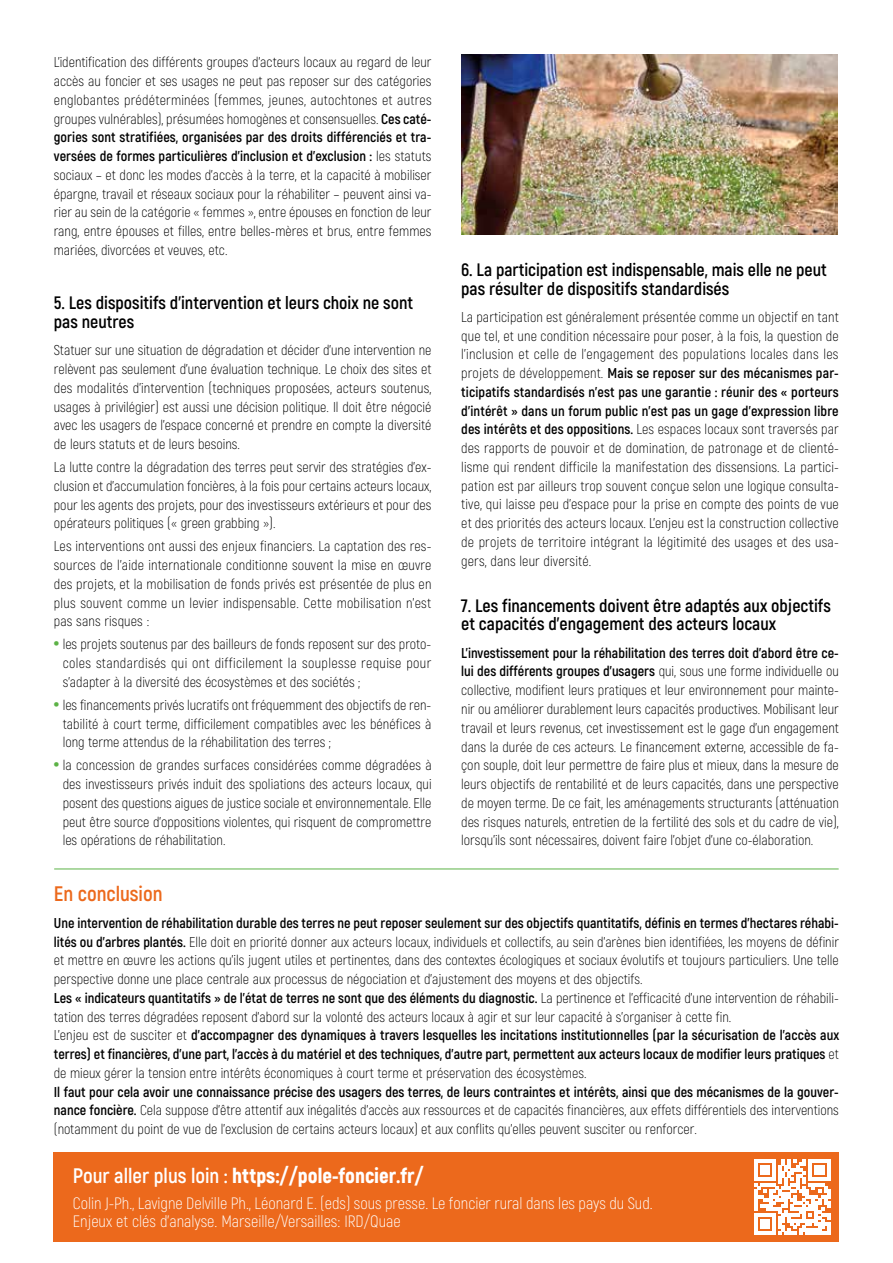
<style>
.page{position:relative;width:893px;height:1263px;background:#fff}
.page>*{position:absolute;margin:0;border:0;box-sizing:border-box;transform-origin:0 0}
.t1{font:900 21px "Akrobat";color:#fff}
.t2{font:700 21px "Akrobat";color:#ec691c}
.t3{font:700 18px/18.8px "Akrobat";color:#000}
.t4{font:300 16.5px/18px "Akrobat";color:#fff}
.t5{font:300 14.25px/18.8px "Akrobat";color:#000;text-align:justify}
.s1{font-weight:700}
.s2{font-weight:900;font-size:22.5px;color:#5cb246}
</style>
<div class="page">
<div style="left:54px;top:1152px;width:785px;height:90px;background:#ec691c"></div>
<img style="left:461px;top:54px;width:377px;height:181px">
<svg style="left:755px;top:1159px;width:75px;height:76px"></svg>
<hr style="left:54px;top:869px;width:785px;height:1px;background:#5cb246">
<p class="t5" style="left:54px;top:53px;width:379px">L’identification des différents groupes d’acteurs locaux au regard de leur accès au foncier et ses usages ne peut pas reposer sur des catégories englobantes prédéterminées (femmes, jeunes, autochtones et autres groupes vulnérables), présumées homogènes et consensuelles. <span class="s1">Ces caté&shy;gories sont stratifiées, organisées par des droits différenciés et tra&shy;versées de formes particulières d’inclusion et d’exclusion :</span> les statuts sociaux – et donc les modes d’accès à la terre, et la capacité à mobiliser épargne, travail et réseaux sociaux pour la réhabiliter – peuvent ainsi va&shy;rier au sein de la catégorie « femmes », entre épouses en fonction de leur rang, entre épouses et filles, entre belles-mères et brus, entre femmes mariées, divorcées et veuves, etc.</p>
<p class="t3" style="left:54px;top:294px;width:361px">5. Les dispositifs d’intervention et leurs choix ne sont pas neutres</p>
<p class="t5" style="left:54px;top:341px;width:379px">Statuer sur une situation de dégradation et décider d’une intervention ne relèvent pas seulement d’une évaluation technique. Le choix des sites et des modalités d’intervention (techniques proposées, acteurs soutenus, usages à privilégier) est aussi une décision politique. Il doit être négocié avec les usagers de l’espace concerné et prendre en compte la diversité de leurs statuts et de leurs besoins.</p>
<p class="t5" style="left:54px;top:458px;width:379px">La lutte contre la dégradation des terres peut servir des stratégies d’ex&shy;clusion et d’accumulation foncières, à la fois pour certains acteurs locaux, pour les agents des projets, pour des investisseurs extérieurs et pour des opérateurs politiques (« green grabbing »).</p>
<p class="t5" style="left:54px;top:537px;width:379px">Les interventions ont aussi des enjeux financiers. La captation des res&shy;sources de l’aide internationale conditionne souvent la mise en œuvre des projets, et la mobilisation de fonds privés est présentée de plus en plus souvent comme un levier indispensable. Cette mobilisation n’est pas sans risques :</p>
<p class="t5" style="left:63px;top:635px;width:370px;text-indent:-9px"><span class="s2">•</span> les projets soutenus par des bailleurs de fonds reposent sur des proto&shy;coles standardisés qui ont difficilement la souplesse requise pour s’adapter à la diversité des écosystèmes et des sociétés ;</p>
<p class="t5" style="left:63px;top:695px;width:370px;text-indent:-9px"><span class="s2">•</span> les financements privés lucratifs ont fréquemment des objectifs de ren&shy;tabilité à court terme, difficilement compatibles avec les bénéfices à long terme attendus de la réhabilitation des terres ;</p>
<p class="t5" style="left:63px;top:756px;width:371px;text-indent:-9px"><span class="s2">•</span> la concession de grandes surfaces considérées comme dégradées à des investisseurs privés induit des spoliations des acteurs locaux, qui posent des questions aigues de justice sociale et environnementale. Elle peut être source d’oppositions violentes, qui risquent de compromettre les opérations de réhabilitation.</p>
<p class="t3" style="left:461px;top:260px;width:367px">6. La participation est indispensable, mais elle ne peut pas résulter de dispositifs standardisés</p>
<p class="t5" style="left:461px;top:307px;width:379px">La participation est généralement présentée comme un objectif en tant que tel, et une condition nécessaire pour poser, à la fois, la question de l’inclusion et celle de l’engagement des populations locales dans les projets de développement. <span class="s1">Mais se reposer sur des mécanismes par&shy;ticipatifs standardisés n’est pas une garantie : réunir des « porteurs d’intérêt » dans un forum public n’est pas un gage d’expression libre des intérêts et des oppositions.</span> Les espaces locaux sont traversés par des rapports de pouvoir et de domination, de patronage et de clienté&shy;lisme qui rendent difficile la manifestation des dissensions. La partici&shy;pation est par ailleurs trop souvent conçue selon une logique consulta&shy;tive, qui laisse peu d’espace pour la prise en compte des points de vue et des priorités des acteurs locaux. L’enjeu est la construction collective de projets de territoire intégrant la légitimité des usages et des usa&shy;gers, dans leur diversité.</p>
<p class="t3" style="left:461px;top:596px;width:371px">7. Les financements doivent être adaptés aux objectifs et capacités d’engagement des acteurs locaux</p>
<p class="t5" style="left:461px;top:643px;width:379px"><span class="s1">L’investissement pour la réhabilitation des terres doit d’abord être ce&shy;lui des différents groupes d’usagers</span> qui, sous une forme individuelle ou collective, modifient leurs pratiques et leur environnement pour mainte&shy;nir ou améliorer durablement leurs capacités productives. Mobilisant leur travail et leurs revenus, cet investissement est le gage d’un engagement dans la durée de ces acteurs. Le financement externe, accessible de fa&shy;çon souple, doit leur permettre de faire plus et mieux, dans la mesure de leurs objectifs de rentabilité et de leurs capacités, dans une perspective de moyen terme. De ce fait, les aménagements structurants (atténuation des risques naturels, entretien de la fertilité des sols et du cadre de vie), lorsqu’ils sont nécessaires, doivent faire l’objet d’une co-élaboration.</p>
<h1 class="t2" style="left:54px;top:880px;width:110px">En conclusion</h1>
<p class="t5" style="left:54px;top:913px;width:787px;text-align:left"><span class="s1">Une intervention de réhabilitation durable des terres ne peut reposer seulement sur des objectifs quantitatifs, définis en termes d’hectares réhabi&shy;lités ou d’arbres plantés.</span> Elle doit en priorité donner aux acteurs locaux, individuels et collectifs, au sein d’arènes bien identifiées, les moyens de définir et mettre en œuvre les actions qu’ils jugent utiles et pertinentes, dans des contextes écologiques et sociaux évolutifs et toujours particuliers. Une telle perspective donne une place centrale aux processus de négociation et d’ajustement des moyens et des objectifs.<br><span class="s1">Les « indicateurs quantitatifs » de l’état de terres ne sont que des éléments du diagnostic.</span> La pertinence et l’efficacité d’une intervention de réhabili&shy;tation des terres dégradées reposent d’abord sur la volonté des acteurs locaux à agir et sur leur capacité à s’organiser à cette fin.<br>L’enjeu est de susciter et <span class="s1">d’accompagner des dynamiques à travers lesquelles les incitations institutionnelles (par la sécurisation de l’accès aux terres) et financières, d’une part, l’accès à du matériel et des techniques, d’autre part, permettent aux acteurs locaux de modifier leurs pratiques</span> et de mieux gérer la tension entre intérêts économiques à court terme et préservation des écosystèmes.</p>
<p class="t5" style="left:54px;top:1082px;width:786px"><span class="s1">Il faut pour cela avoir une connaissance précise des usagers des terres, de leurs contraintes et intérêts, ainsi que des mécanismes de la gouver&shy;nance foncière.</span> Cela suppose d’être attentif aux inégalités d’accès aux ressources et de capacités financières, aux effets différentiels des interventions (notamment du point de vue de l’exclusion de certains acteurs locaux) et aux conflits qu’elles peuvent susciter ou renforcer.</p>
<h1 class="t1" style="left:73px;top:1161px;width:352px"><span class="s1">Pour aller plus loin :</span> https://pole-foncier.fr/</h1>
<p class="t4" style="left:73px;top:1194px;width:581px">Colin J-Ph., Lavigne Delville Ph., Léonard E. (eds) sous presse. Le foncier rural dans les pays du Sud.<br>Enjeux et clés d’analyse. Marseille/Versailles: IRD/Quae</p>
</div>
